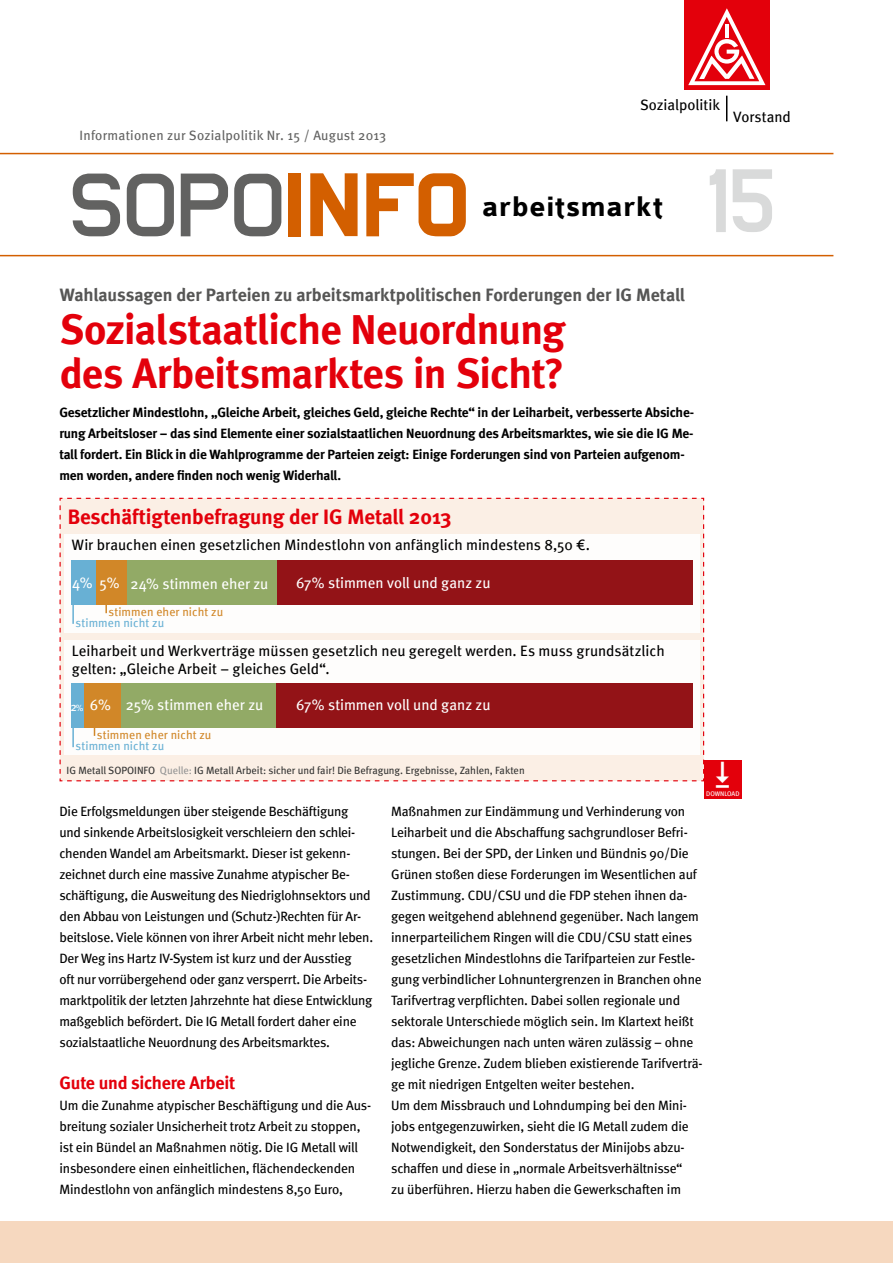
<style>
.page{position:relative;width:893px;height:1263px;background:#fff}
.page>*{position:absolute;margin:0;border:0;box-sizing:border-box;transform-origin:0 0}
.t1{font:90px "Lastwaerkbold";color:#626261}
.t2{font:90px "Lastwaerkbold";color:#d9dada}
.t3{font:700 42px/43.5px "Meta";letter-spacing:-.02em;color:#e3000b}
.t4{font:700 30px "Colaborate";letter-spacing:.03em;color:#000}
.t5{font:700 21px "Meta";color:#e3000b}
.t6{font:700 18px "Meta";letter-spacing:-.005em;color:#565655}
.t7{font:700 18px "Meta";letter-spacing:-.01em;color:#e3000b}
.t8{font:15px/18px "Meta";color:#000}
.t9{font:15px "Meta";color:#fff}
.t10{font:13.5px/21px "Meta";letter-spacing:-.015em;color:#000}
.t11{font:700 13.5px/21px "Meta";letter-spacing:-.01em;color:#000}
.t12{font:13.5px "Meta";letter-spacing:.02em;color:#626261}
.t13{font:12px "Meta";letter-spacing:.01em;color:#d18728}
.t14{font:12px "Meta";letter-spacing:.01em;color:#68b0d4}
.t15{font:10.5px "Meta";color:#343433}
.t16{font:6.75px "Meta";color:#fff}
.s1{font-family:"Lastwaerkblack";color:#d35f00}
.s2{font-size:12px}
.s3{font-size:9px}
.s4{color:#939494}
</style>
<div class="page">
<hr style="left:0;top:255px;width:833px;height:1px;background:#d35f00">
<hr style="left:0;top:153px;width:833px;height:1px;background:#d35f00">
<div style="left:0;top:1221px;width:893px;height:42px;background:#f6d8bf"></div>
<div style="left:684px;top:0;width:85px;height:89px;background:#e3000b"></div>
<svg style="left:688px;top:8px;width:77px;height:77px"></svg>
<svg style="left:726px;top:96px;width:1px;height:25px"></svg>
<svg style="left:59px;top:497px;width:646px;height:285px"></svg>
<div style="left:704px;top:760px;width:37px;height:38px;background:#e3000b"></div>
<div style="left:64px;top:640px;width:635px;height:115px;background:#fff"></div>
<div style="left:276px;top:683px;width:417px;height:44px;background:#931317"></div>
<div style="left:121px;top:683px;width:155px;height:44px;background:#92aa66"></div>
<div style="left:83px;top:683px;width:38px;height:44px;background:#d18728"></div>
<div style="left:71px;top:683px;width:12px;height:44px;background:#68b0d4"></div>
<div style="left:64px;top:534px;width:635px;height:98px;background:#fff"></div>
<div style="left:276px;top:560px;width:417px;height:45px;background:#931317"></div>
<div style="left:127px;top:560px;width:149px;height:45px;background:#92aa66"></div>
<div style="left:96px;top:560px;width:31px;height:45px;background:#d18728"></div>
<div style="left:71px;top:560px;width:25px;height:45px;background:#68b0d4"></div>
<hr style="left:72px;top:604px;width:2px;height:20px;background:#68b0d4">
<svg style="left:105px;top:605px;width:2px;height:8px"></svg>
<hr style="left:72px;top:726px;width:2px;height:21px;background:#68b0d4">
<p class="t12" style="left:80px;top:128px;width:308px">Informationen zur Sozialpolitik Nr. 15 / August 2013</p>
<h1 class="t1" style="left:68px;top:147px;width:403px">SOPO<span class="s1">INFO</span></h1>
<p class="t8" style="left:640px;top:95px;width:81px">Sozialpolitik</p>
<p class="t8" style="left:733px;top:107px;width:59px">Vorstand</p>
<h3 class="t4" style="left:482px;top:191px;width:182px">arbeitsmarkt</h3>
<h1 class="t2" style="left:705px;top:143px;width:72px">15</h1>
<h3 class="t6" style="left:60px;top:284px;width:627px">Wahlaussagen der Parteien zu arbeitsmarktpolitischen Forderungen der IG Metall</h3>
<h2 class="t3" style="left:60px;top:307px;width:507px">Sozialstaatliche Neuordnung des Arbeitsmarktes in Sicht?</h2>
<p class="t11" style="left:59px;top:401px;width:636px">Gesetzlicher Mindestlohn, „Gleiche Arbeit, gleiches Geld, gleiche Rechte“ in der Leiharbeit, verbesserte Absiche&shy;rung Arbeitsloser – das sind Elemente einer sozialstaatlichen Neuordnung des Arbeitsmarktes, wie sie die IG Me&shy;tall fordert. Ein Blick in die Wahlprogramme der Parteien zeigt: Einige Forderungen sind von Parteien aufgenom&shy;men worden, andere finden noch wenig Widerhall.</p>
<h3 class="t5" style="left:68px;top:504px;width:385px">Beschäftigtenbefragung der IG Metall 2013</h3>
<p class="t8" style="left:72px;top:536px;width:520px">Wir brauchen einen gesetzlichen Mindestlohn von anfänglich mindestens 8,50 €.</p>
<p class="t9" style="left:130px;top:575px;width:139px">24% stimmen eher zu</p>
<p class="t9" style="left:296px;top:574px;width:196px">67% stimmen voll und ganz zu</p>
<p class="t13" style="left:108px;top:605px;width:116px">stimmen eher nicht zu</p>
<p class="t9" style="left:72px;top:574px;width:22px">4%</p>
<p class="t9" style="left:99px;top:574px;width:22px">5%</p>
<p class="t14" style="left:75px;top:616px;width:90px">stimmen nicht zu</p>
<p class="t8" style="left:72px;top:642px;width:594px">Leiharbeit und Werkverträge müssen gesetzlich neu geregelt werden. Es muss grundsätzlich gelten: „Gleiche Arbeit – gleiches Geld“.</p>
<p class="t9" style="left:70px;top:696px;width:194px"><span class="s2">2</span><span class="s3">%</span> 6% 25% stimmen eher zu</p>
<p class="t9" style="left:296px;top:696px;width:196px">67% stimmen voll und ganz zu</p>
<p class="t13" style="left:97px;top:727px;width:116px">stimmen eher nicht zu</p>
<p class="t14" style="left:75px;top:739px;width:90px">stimmen nicht zu</p>
<p class="t15" style="left:67px;top:764px;width:460px">IG Metall SOPOINFO <span class="s4">Quelle:</span> IG Metall Arbeit: sicher und fair! Die Befragung. Ergebnisse, Zahlen, Fakten</p>
<p class="t16" style="left:706px;top:790px;width:10px">Download</p>
<p class="t10" style="left:60px;top:800px;width:315px">Die Erfolgsmeldungen über steigende Beschäftigung<br>und sinkende Arbeitslosigkeit verschleiern den schlei&shy;chenden Wandel am Arbeitsmarkt. Dieser ist gekenn&shy;zeichnet durch eine massive Zunahme atypischer Be&shy;schäftigung, die Ausweitung des Niedriglohnsektors und den Abbau von Leistungen und (Schutz-)Rechten für Ar&shy;beitslose. Viele können von ihrer Arbeit nicht mehr leben.<br>Der Weg ins Hartz IV-System ist kurz und der Ausstieg<br>oft nur vorrübergehend oder ganz versperrt. Die Arbeits&shy;marktpolitik der letzten Jahrzehnte hat diese Entwicklung maßgeblich befördert. Die IG Metall fordert daher eine sozialstaatliche Neuordnung des Arbeitsmarktes.</p>
<h3 class="t7" style="left:60px;top:1072px;width:177px">Gute und sichere Arbeit</h3>
<p class="t10" style="left:60px;top:1094px;width:313px">Um die Zunahme atypischer Beschäftigung und die Aus&shy;breitung sozialer Unsicherheit trotz Arbeit zu stoppen, ist ein Bündel an Maßnahmen nötig. Die IG Metall will insbesondere einen einheitlichen, flächendeckenden Mindestlohn von anfänglich mindestens 8,50 Euro,</p>
<p class="t10" style="left:391px;top:800px;width:313px">Maßnahmen zur Eindämmung und Verhinderung von Leiharbeit und die Abschaffung sachgrundloser Befri&shy;stungen. Bei der SPD, der Linken und Bündnis 90/Die Grünen stoßen diese Forderungen im Wesentlichen auf Zustimmung. CDU/CSU und die FDP stehen ihnen da&shy;gegen weitgehend ablehnend gegenüber. Nach langem innerparteilichem Ringen will die CDU/CSU statt eines gesetzlichen Mindestlohns die Tarifparteien zur Festle&shy;gung verbindlicher Lohnuntergrenzen in Branchen ohne Tarifvertrag verpflichten. Dabei sollen regionale und sektorale Unterschiede möglich sein. Im Klartext heißt das: Abweichungen nach unten wären zulässig – ohne jegliche Grenze. Zudem blieben existierende Tarifverträ&shy;ge mit niedrigen Entgelten weiter bestehen.<br>Um dem Missbrauch und Lohndumping bei den Mini&shy;jobs entgegenzuwirken, sieht die IG Metall zudem die Notwendigkeit, den Sonderstatus der Minijobs abzu&shy;schaffen und diese in „normale Arbeitsverhältnisse“<br>zu überführen. Hierzu haben die Gewerkschaften im</p>
</div>
